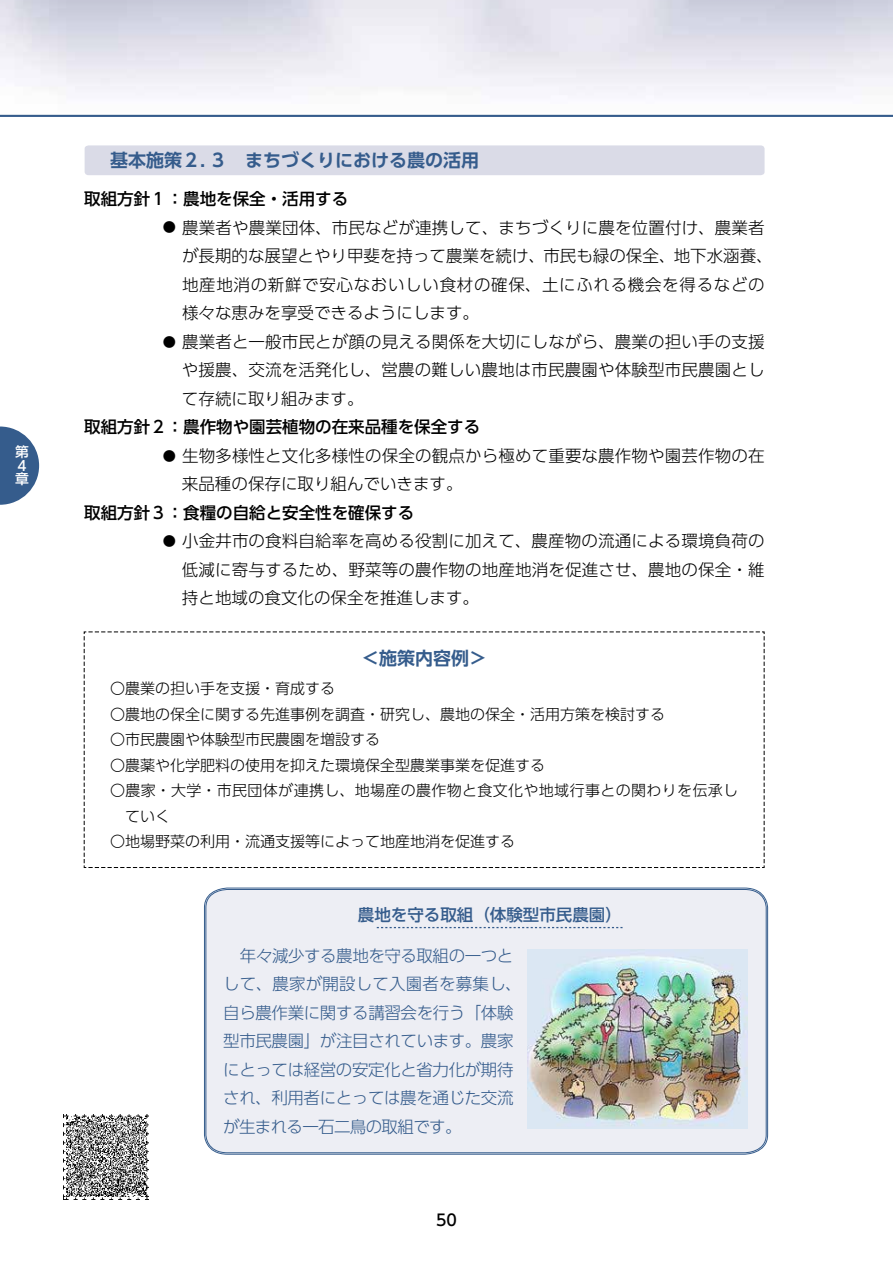
<style>
.page{position:relative;width:893px;height:1263px;background:#fff}
.page>*{position:absolute;margin:0;border:0;box-sizing:border-box;transform-origin:0 0}
.t1{font:700 18px "UD Shin Go Pro De";color:#355c8c}
.t2{font:300 16.5px/28.5px "UD Shin Go Pro";letter-spacing:.01em;color:#000}
.t3{font:300 16.5px/28.5px "UD Shin Go Pro";letter-spacing:-.025em;color:#355c8c}
.t4{font:500 16.5px "UD Shin Go Pro";color:#000}
.t5{font:500 16.5px "UD Shin Go Pro";color:#355c8c}
.t6{font:500 15.75px "UD Shin Go Pro";color:#000}
.t7{font:300 15px "UD Shin Go Pro";color:#000}
.t8{font:300 15px "UD Shin Go Pro";letter-spacing:.025em;color:#000}
.t9{font:500 13.8px/13.8px "UD Shin Go Pro";color:#fff}
.s1{font-size:13.2px}
</style>
<div class="page">
<svg style="left:0;top:426px;width:39px;height:79px"></svg>
<hr style="left:0;top:115px;width:893px;height:2px;background:#355c8c">
<img style="left:64px;top:1114px;width:85px;height:85px">
<div style="left:85px;top:145px;width:680px;height:30px;background:#dadbe7"></div>
<svg style="left:83px;top:631px;width:682px;height:237px"></svg>
<div style="left:205px;top:889px;width:562px;height:264px;background:#edeef4"></div>
<svg style="left:377px;top:927px;width:245px;height:1px"></svg>
<img style="left:528px;top:950px;width:219px;height:178px">
<p class="t9" style="left:15px;top:444px;width:15px">第<br>4章</p>
<p class="t1" style="left:110px;top:146px;width:370px">基本施策２．３　まちづくりにおける農の活用</p>
<p class="t4" style="left:84px;top:186px;width:266px">取組方針１：農地を保全・活用する</p>
<p class="t2" style="left:182px;top:213px;width:592px;text-indent:-19px"><span class="s1">●</span> 農業者や農業団体、市民などが連携して、まちづくりに農を位置付け、農業者が長期的な展望とやり甲斐を持って農業を続け、市民も緑の保全、地下水涵養、地産地消の新鮮で安心なおいしい食材の確保、土にふれる機会を得るなどの様々な恵みを享受できるようにします。</p>
<p class="t2" style="left:182px;top:327px;width:584px;text-align:justify;text-indent:-19px"><span class="s1">●</span> 農業者と一般市民とが顔の見える関係を大切にしながら、農業の担い手の支援や援農、交流を活発化し、営農の難しい農地は市民農園や体験型市民農園として存続に取り組みます。</p>
<p class="t4" style="left:84px;top:414px;width:398px">取組方針２：農作物や園芸植物の在来品種を保全する</p>
<p class="t2" style="left:182px;top:441px;width:584px;text-indent:-19px"><span class="s1">●</span> 生物多様性と文化多様性の保全の観点から極めて重要な農作物や園芸作物の在来品種の保存に取り組んでいきます。</p>
<p class="t4" style="left:84px;top:499px;width:331px">取組方針３：食糧の自給と安全性を確保する</p>
<p class="t2" style="left:182px;top:526px;width:584px;text-align:justify;text-indent:-19px"><span class="s1">●</span> 小金井市の食料自給率を高める役割に加えて、農産物の流通による環境負荷の低減に寄与するため、野菜等の農作物の地産地消を促進させ、農地の保全・維持と地域の食文化の保全を推進します。</p>
<p class="t1" style="left:361px;top:644px;width:127px">＜施策内容例＞</p>
<p class="t7" style="left:110px;top:676px;width:226px">〇農業の担い手を支援・育成する</p>
<p class="t7" style="left:110px;top:702px;width:556px">〇農地の保全に関する先進事例を調査・研究し、農地の保全・活用方策を検討する</p>
<p class="t7" style="left:110px;top:727px;width:271px">〇市民農園や体験型市民農園を増設する</p>
<p class="t7" style="left:110px;top:753px;width:436px">〇農薬や化学肥料の使用を抑えた環境保全型農業事業を促進する</p>
<p class="t8" style="left:110px;top:778px;width:630px">〇農家・大学・市民団体が連携し、地場産の農作物と食文化や地域行事との関わりを伝承し</p>
<p class="t7" style="left:125px;top:804px;width:46px">ていく</p>
<p class="t7" style="left:110px;top:829px;width:406px">〇地場野菜の利用・流通支援等によって地産地消を促進する</p>
<p class="t5" style="left:358px;top:902px;width:266px">農地を守る取組（体験型市民農園）</p>
<p class="t3" style="left:223px;top:941px;width:300px">　年々減少する農地を守る取組の一つとして、農家が開設して入園者を募集し、自ら農作業に関する講習会を行う「体験型市民農園」が注目されています。農家にとっては経営の安定化と省力化が期待され、利用者にとっては農を通じた交流が生まれる一石二鳥の取組です。</p>
<p class="t6" style="left:436px;top:1207px;width:22px">50</p>
</div>
